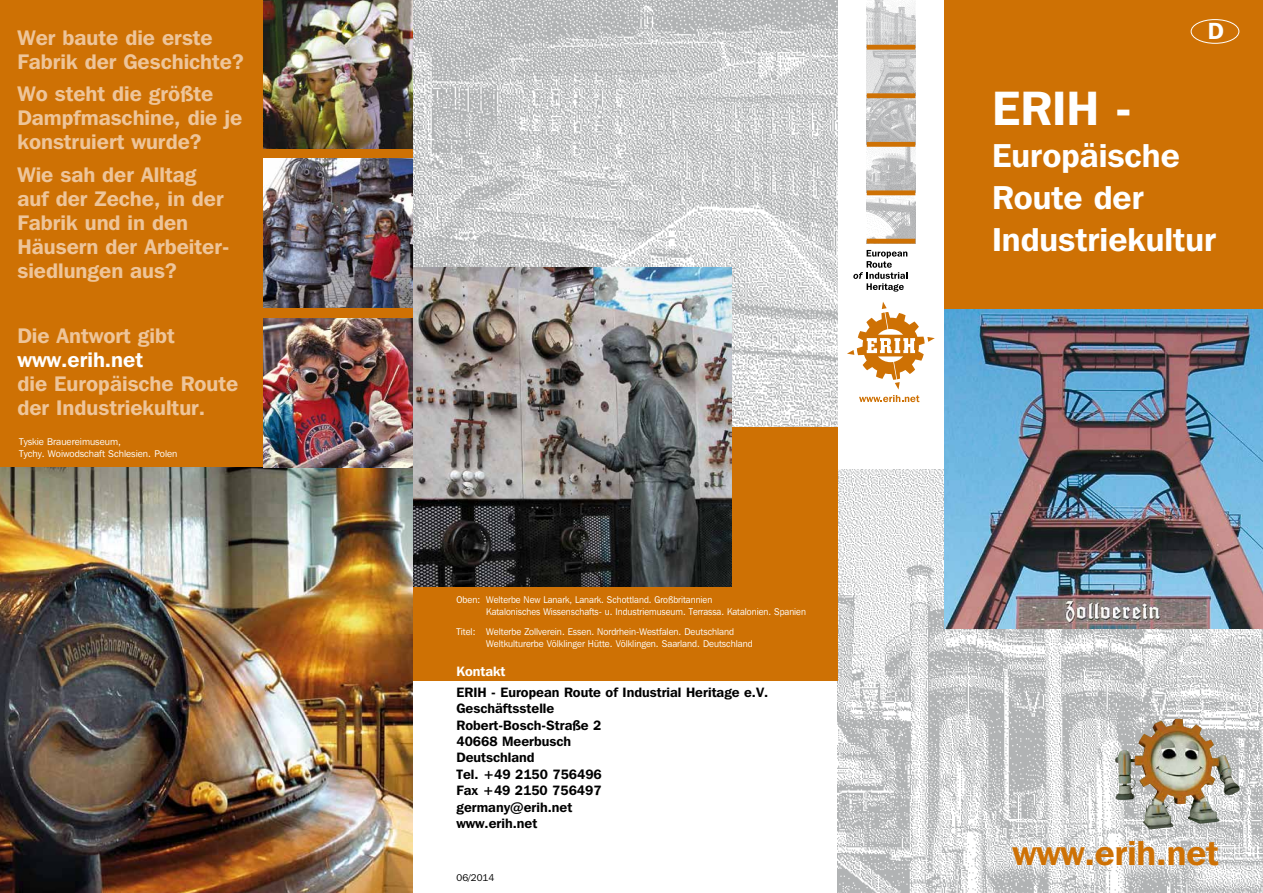
<style>
.page{position:relative;width:1263px;height:893px;background:#fff}
.page>*{position:absolute;margin:0;border:0;box-sizing:border-box;transform-origin:0 0}
.t1{font:600 48px "Franklin Gothic IT Cby BT";color:#fff}
.t2{font:600 34.5px "Franklin Gothic IT Cby BT";color:#ce7104}
.t3{font:600 33px/42px "Franklin Gothic IT Cby BT";color:#fff}
.t4{font:600 23.25px "Franklin Gothic IT Cby BT";color:#fff}
.t5{font:600 21px/24px "Franklin Gothic IT Cby BT";color:#eec59a}
.t6{font:600 21px "Franklin Gothic IT Cby BT";color:#fff}
.t7{font:600 13.5px/16.5px "Franklin Gothic IT Cby BT";color:#000}
.t8{font:600 13.5px "Franklin Gothic IT Cby BT";color:#fff}
.t9{font:9.75px/12px "Franklin Gothic IT Cby BT";color:#fff;scale:.96 1}
.t10{font:9.75px/12px "Franklin Gothic IT Cby BT";color:#fff}
.t11{font:9.75px "Franklin Gothic IT Cby BT";color:#000}
</style>
<div class="page">
<div style="left:944px;top:0;width:319px;height:893px;background:#ce7104"></div>
<img style="left:838px;top:470px;width:425px;height:423px">
<img style="left:944px;top:309px;width:319px;height:319px">
<img style="left:867px;top:0;width:48px;height:190px">
<img style="left:867px;top:195px;width:48px;height:44px">
<div style="left:867px;top:45px;width:48px;height:5px;background:#ce7104"></div>
<div style="left:867px;top:93px;width:48px;height:5px;background:#ce7104"></div>
<div style="left:867px;top:142px;width:48px;height:5px;background:#ce7104"></div>
<div style="left:867px;top:190px;width:48px;height:5px;background:#ce7104"></div>
<svg style="left:847px;top:302px;width:88px;height:87px"></svg>
<div style="left:867px;top:239px;width:48px;height:5px;background:#ce7104"></div>
<svg style="left:859px;top:395px;width:60px;height:7px"></svg>
<svg style="left:853px;top:250px;width:54px;height:42px"></svg>
<img style="left:1115px;top:719px;width:124px;height:110px">
<div style="left:1191px;top:19px;width:48px;height:25px;border:1px solid #fff;border-radius:50%"></div>
<div style="left:412px;top:191px;width:426px;height:489px;background:#ce7104"></div>
<img style="left:412px;top:0;width:426px;height:427px">
<img style="left:412px;top:267px;width:319px;height:319px">
<div style="left:0;top:0;width:412px;height:893px;background:#ce7104"></div>
<img style="left:0;top:467px;width:412px;height:426px">
<img style="left:264px;top:158px;width:148px;height:149px">
<img style="left:264px;top:0;width:148px;height:148px">
<img style="left:264px;top:318px;width:148px;height:149px">
<h3 class="t5" style="left:17px;top:25px;width:228px">Wer baute die erste<br>Fabrik der Geschichte?</h3>
<h3 class="t5" style="left:17px;top:81px;width:226px">Wo steht die größte<br>Dampfmaschine, die je konstruiert wurde?</h3>
<h3 class="t5" style="left:17px;top:162px;width:211px">Wie sah der Alltag auf der Zeche, in der<br>Fabrik und in den<br>Häusern der Arbeiter&shy;siedlungen aus?</h3>
<h3 class="t5" style="left:17px;top:323px;width:159px">Die Antwort gibt</h3>
<h3 class="t6" style="left:17px;top:346px;width:127px">www.erih.net</h3>
<h3 class="t5" style="left:17px;top:371px;width:222px">die Europäische Route der Industriekultur.</h3>
<p class="t10" style="left:19px;top:435px;width:160px">Tyskie Brauereimuseum,<br>Tychy. Woiwodschaft Schlesien. Polen</p>
<p class="t9" style="left:486px;top:593px;width:335px;text-indent:-30px">Oben: Welterbe New Lanark, Lanark. Schottland. Großbritannien<br>Katalonisches Wissenschafts- u. Industriemuseum. Terrassa. Katalonien. Spanien</p>
<p class="t9" style="left:486px;top:626px;width:279px;text-indent:-30px">Titel: Welterbe Zollverein. Essen. Nordrhein-Westfalen. Deutschland<br>Weltkulturerbe Völklinger Hütte. Völklingen. Saarland. Deutschland</p>
<h3 class="t8" style="left:456px;top:662px;width:51px">Kontakt</h3>
<h3 class="t7" style="left:456px;top:683px;width:313px">ERIH - European Route of Industrial Heritage e.V.<br>Geschäftsstelle<br>Robert-Bosch-Straße 2<br>40668 Meerbusch<br>Deutschland<br>Tel. +49 2150 756496<br>Fax +49 2150 756497<br>germany@erih.net<br>www.erih.net</h3>
<p class="t11" style="left:456px;top:871px;width:39px">06/2014</p>
<h3 class="t4" style="left:1208px;top:17px;width:17px">D</h3>
<h1 class="t1" style="left:992px;top:78px;width:141px">ERIH -</h1>
<h3 class="t3" style="left:992px;top:134px;width:226px">Europäische<br>Route der<br>Industriekultur</h3>
<h2 class="t2" style="left:1012px;top:832px;width:208px">www.erih.net</h2>
</div>
